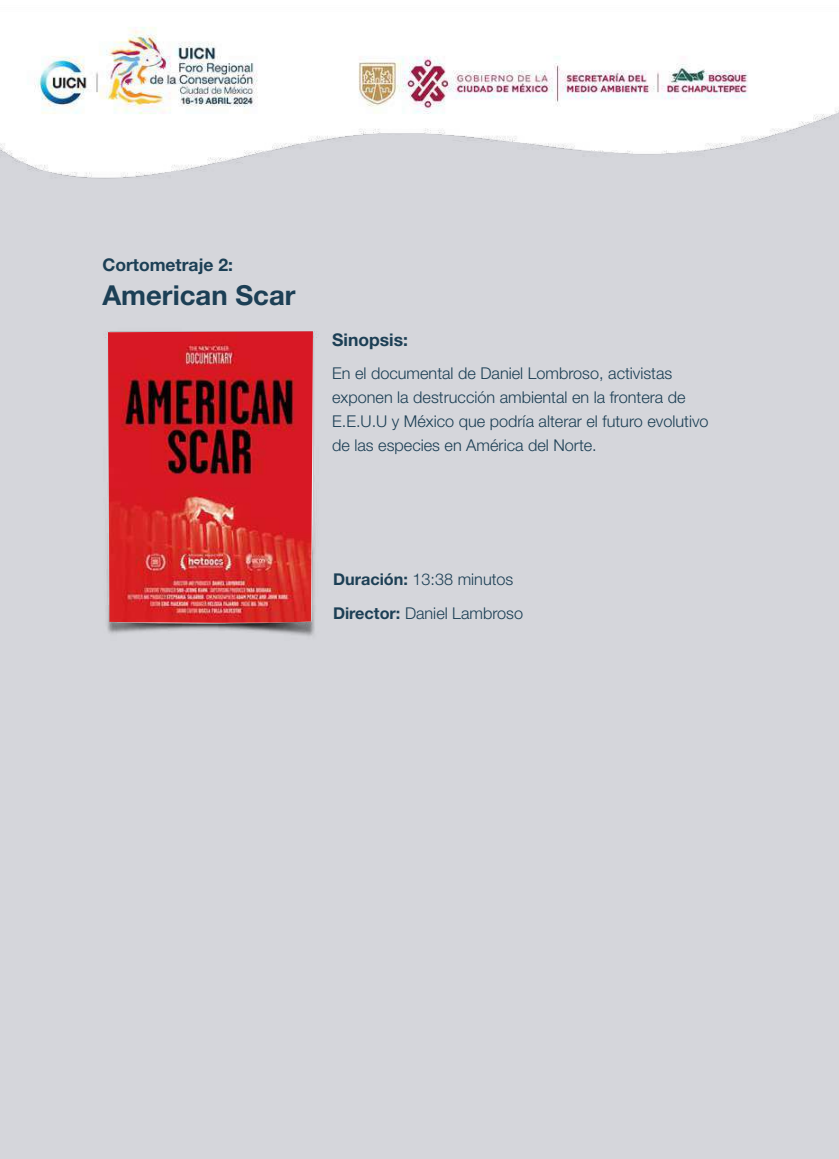
<style>
.page{position:relative;width:839px;height:1159px;background:#fff}
.page>*{position:absolute;margin:0;border:0;box-sizing:border-box;transform-origin:0 0}
.t1{font:700 27.5px "Helvetica Neue LT Std";color:#1c3f55}
.t2{font:700 17.5px "Helvetica Neue LT Std";color:#1c3f55}
.t3{font:300 16.25px/23.8px "Helvetica Neue LT Std";color:#1c3f55}
.s1{font-weight:700}
</style>
<div class="page">
<div style="left:0;top:0;width:838px;height:1159px;background:#d5d6db"></div>
<img style="left:105px;top:331px;width:212px;height:305px">
<img style="left:108px;top:331px;width:205px;height:293px">
<img style="left:0;top:0;width:838px;height:179px">
<p class="t2" style="left:102px;top:254px;width:132px">Cortometraje 2:</p>
<h1 class="t1" style="left:102px;top:278px;width:194px">American Scar</h1>
<p class="t2" style="left:332px;top:328px;width:77px">Sinopsis:</p>
<p class="t3" style="left:332px;top:361px;width:377px">En el documental de Daniel Lombroso, activistas exponen la destrucción ambiental en la frontera de E.E.U.U y México que podría alterar el futuro evolutivo de las especies en América del Norte.</p>
<p class="t3" style="left:333px;top:562px;width:191px;line-height:33.8px"><span class="s1">Duración:</span> 13:38 minutos<br><span class="s1">Director:</span> Daniel Lambroso</p>
</div>
